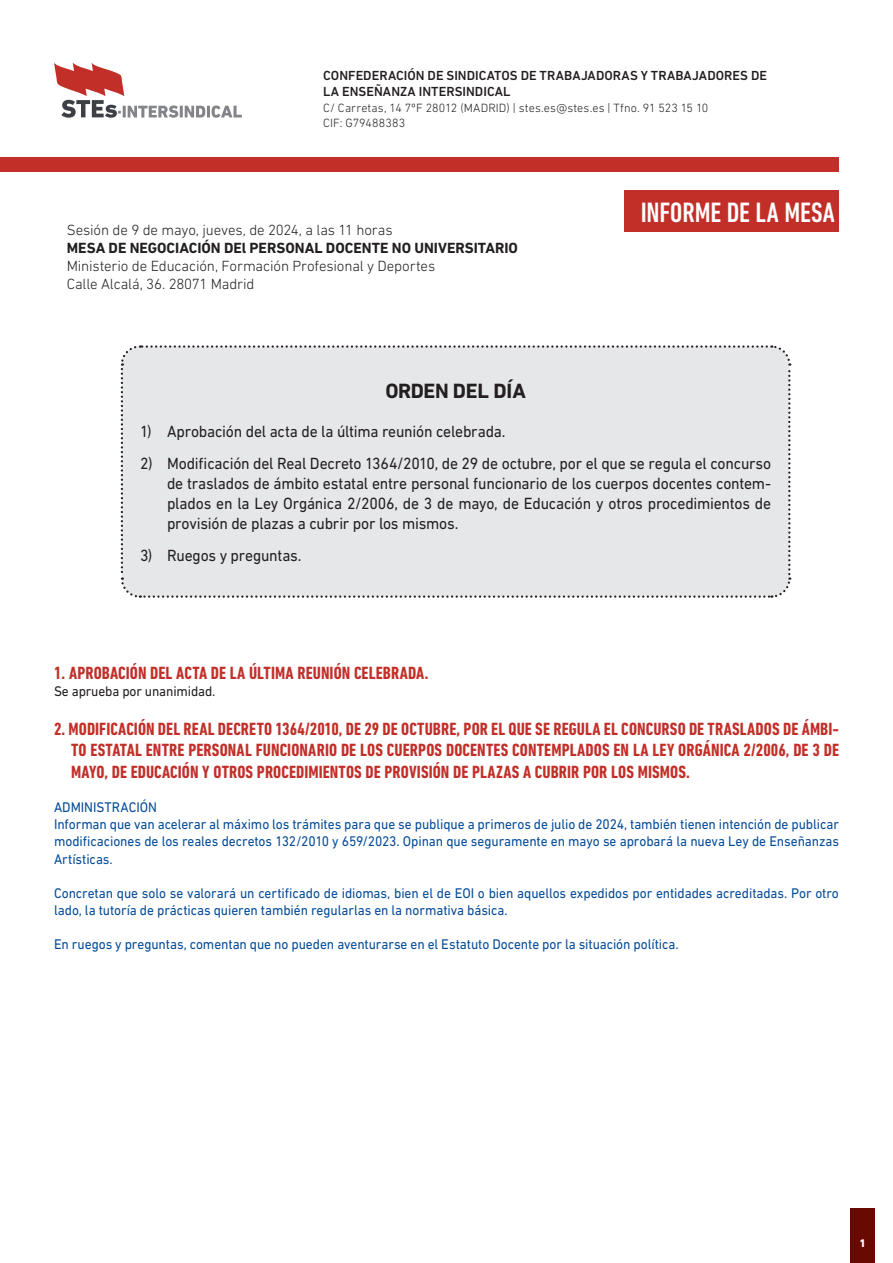
<style>
.page{position:relative;width:893px;height:1263px;background:#fff}
.page>*{position:absolute;margin:0;border:0;box-sizing:border-box;transform-origin:0 0}
.t1{font:500 condensed 28.5px "DIN Next LT Pro";letter-spacing:-.005em;color:#fff}
.t2{font:700 21px "DIN Next LT Pro";letter-spacing:-.015em;color:#231f20}
.t3{font:700 condensed 18px/21.6px "DIN Next LT Pro";letter-spacing:.005em;color:#c22f29;text-align:justify}
.t4{font:16.5px/19.8px "DIN Next LT Pro";letter-spacing:-.015em;color:#231f20;text-align:justify;scale:.95 1}
.t5{font:300 15px "DIN Next LT Pro";letter-spacing:-.01em;color:#231f20}
.t6{font:700 15px "DIN Next LT Pro";color:#231f20}
.t7{font:14.25px/17.1px "DIN Next LT Pro";letter-spacing:-.005em;color:#044b98;text-align:justify;scale:.95 1}
.t8{font:14.25px "DIN Next LT Pro";letter-spacing:-.01em;color:#231f20;scale:.95 1}
.t9{font:500 13.35px/15.8px "DIN Next LT Pro";letter-spacing:.005em;color:#231f20}
.t10{font:300 12.15px/15.8px "DIN Next LT Pro";letter-spacing:.015em;color:#231f20}
.t11{font:800 11.25px "DIN Next LT Pro";color:#fff}
</style>
<div class="page">
<div style="left:0;top:157px;width:839px;height:14px;background:#c22f29"></div>
<div style="left:850px;top:1209px;width:25px;height:54px;background:#680a02"></div>
<svg style="left:120px;top:345px;width:672px;height:253px;background:#e5e6e8"></svg>
<div style="left:624px;top:191px;width:215px;height:41px;background:#c22f29"></div>
<svg style="left:54px;top:63px;width:188px;height:55px"></svg>
<p class="t9" style="left:323px;top:67px;width:445px">CONFEDERACIÓN DE SINDICATOS DE TRABAJADORAS Y TRABAJADORES DE<br>LA ENSEÑANZA INTERSINDICAL</p>
<p class="t10" style="left:323px;top:99px;width:387px">C/ Carretas, 14 7ºF 28012 (MADRID) | stes.es@stes.es | Tfno. 91 523 15 10<br>CIF: G79488383</p>
<p class="t5" style="left:67px;top:221px;width:327px">Sesión de 9 de mayo, jueves, de 2024, a las 11 horas</p>
<p class="t6" style="left:67px;top:239px;width:453px">MESA DE NEGOCIACIÓN DEl PERSONAL DOCENTE NO UNIVERSITARIO</p>
<p class="t5" style="left:67px;top:257px;width:370px">Ministerio de Educación, Formación Profesional y Deportes</p>
<p class="t5" style="left:67px;top:275px;width:189px">Calle Alcalá, 36. 28071 Madrid</p>
<p class="t1" style="left:641px;top:196px;width:195px">INFORME DE LA MESA</p>
<p class="t2" style="left:385px;top:378px;width:142px">ORDEN DEL DÍA</p>
<p class="t4" style="left:140px;top:421px;width:386px">1) Aprobación del acta de la última reunión celebrada.</p>
<p class="t4" style="left:167px;top:454px;width:637px;text-indent:-27px">2) Modificación del Real Decreto 1364/2010, de 29 de octubre, por el que se regula el concurso de traslados de ámbito estatal entre personal funcionario de los cuerpos docentes contem&shy;plados en la Ley Orgánica 2/2006, de 3 de mayo, de Educación y otros procedimientos de provisión de plazas a cubrir por los mismos.</p>
<p class="t4" style="left:140px;top:546px;width:172px">3) Ruegos y preguntas.</p>
<p class="t3" style="left:54px;top:662px;width:376px">1. APROBACIÓN DEL ACTA DE LA ÚLTIMA REUNIÓN CELEBRADA.</p>
<p class="t8" style="left:54px;top:683px;width:172px">Se aprueba por unanimidad.</p>
<p class="t3" style="left:71px;top:718px;width:770px;text-indent:-17px">2. MODIFICACIÓN DEL REAL DECRETO 1364/2010, DE 29 DE OCTUBRE, POR EL QUE SE REGULA EL CONCURSO DE TRASLADOS DE ÁMBI-TO ESTATAL ENTRE PERSONAL FUNCIONARIO DE LOS CUERPOS DOCENTES CONTEMPLADOS EN LA LEY ORGÁNICA 2/2006, DE 3 DE MAYO, DE EDUCACIÓN Y OTROS PROCEDIMIENTOS DE PROVISIÓN DE PLAZAS A CUBRIR POR LOS MISMOS.</p>
<p class="t7" style="left:54px;top:799px;width:110px">ADMINISTRACIÓN</p>
<p class="t7" style="left:54px;top:816px;width:828px">Informan que van acelerar al máximo los trámites para que se publique a primeros de julio de 2024, también tienen intención de publicar modificaciones de los reales decretos 132/2010 y 659/2023. Opinan que seguramente en mayo se aprobará la nueva Ley de Enseñanzas Artísticas.</p>
<p class="t7" style="left:54px;top:884px;width:828px">Concretan que solo se valorará un certificado de idiomas, bien el de EOI o bien aquellos expedidos por entidades acreditadas. Por otro lado, la tutoría de prácticas quieren también regularlas en la normativa básica.</p>
<p class="t7" style="left:54px;top:935px;width:659px">En ruegos y preguntas, comentan que no pueden aventurarse en el Estatuto Docente por la situación política.</p>
<p class="t11" style="left:859px;top:1236px;width:8px">1</p>
</div>
